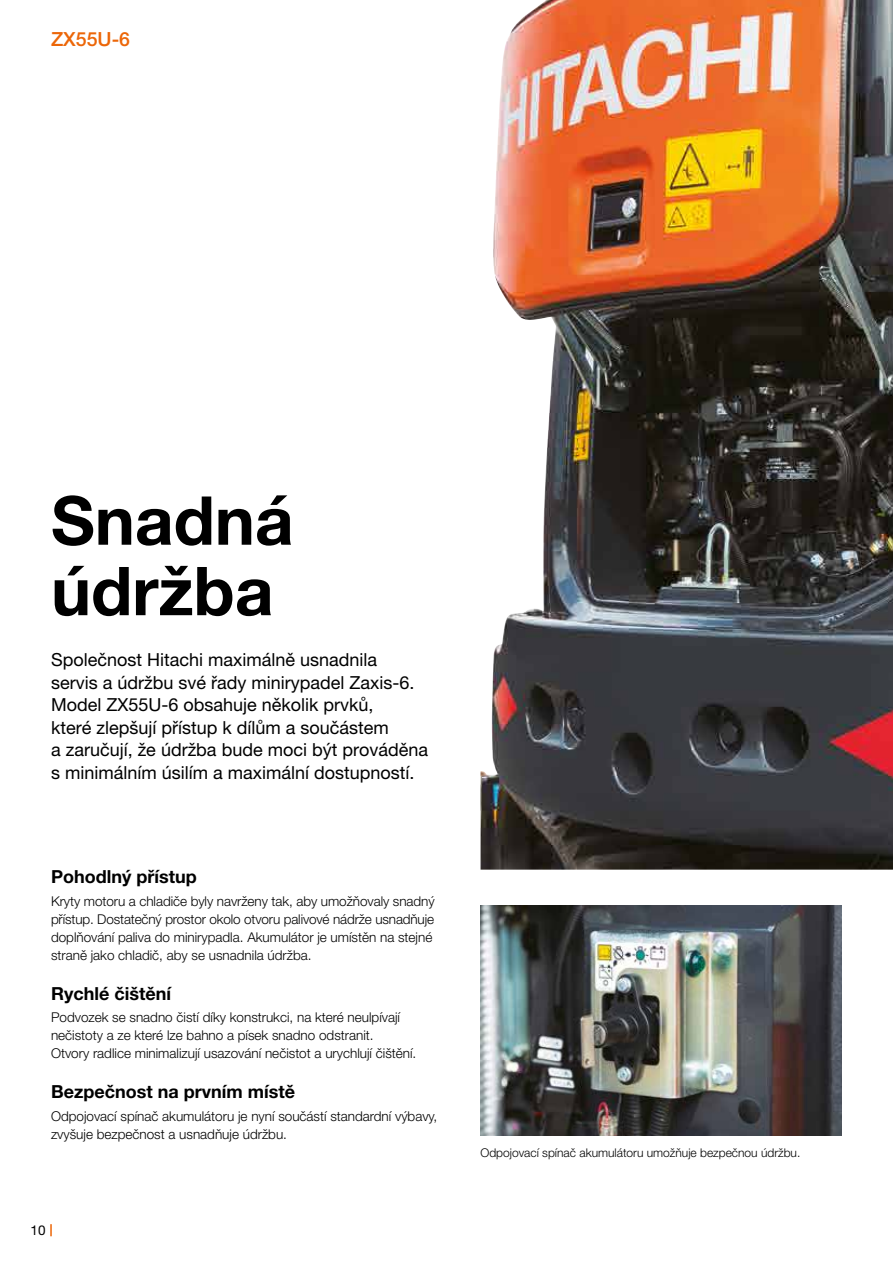
<style>
.page{position:relative;width:893px;height:1263px;background:#fff}
.page>*{position:absolute;margin:0;border:0;box-sizing:border-box;transform-origin:0 0}
.t1{font:700 67.5px/70.5px "Helvetica Neue LT Pro";color:#000}
.t2{font:500 19.5px "Helvetica Neue LT Pro";color:#ec6608}
.t3{font:18px/22.5px "Helvetica Neue LT Pro";color:#000}
.t4{font:700 18px "Helvetica Neue LT Pro";color:#000}
.t5{font:300 13.5px/18px "Helvetica Neue LT Pro";color:#000}
.t6{font:13.5px "Helvetica Neue LT Pro";color:#000}
.t7{font:300 12px "Helvetica Neue LT Pro";color:#000}
</style>
<div class="page">
<svg style="left:50px;top:1224px;width:2px;height:12px"></svg>
<img style="left:480px;top:0;width:413px;height:870px">
<img style="left:480px;top:906px;width:362px;height:229px">
<h2 class="t2" style="left:51px;top:27px;width:81px">ZX55U-6</h2>
<h1 class="t1" style="left:51px;top:484px;width:244px">Snadná údržba</h1>
<p class="t3" style="left:51px;top:648px;width:379px">Společnost Hitachi maximálně usnadnila servis a údržbu své řady minirypadel Zaxis-6.<br>Model ZX55U-6 obsahuje několik prvků,<br>které zlepšují přístup k dílům a součástem<br>a zaručují, že údržba bude moci být prováděna s minimálním úsilím a maximální dostupností.</p>
<h3 class="t4" style="left:51px;top:866px;width:147px">Pohodlný přístup</h3>
<p class="t5" style="left:51px;top:892px;width:385px">Kryty motoru a chladiče byly navrženy tak, aby umožňovaly snadný přístup. Dostatečný prostor okolo otvoru palivové nádrže usnadňuje doplňování paliva do minirypadla. Akumulátor je umístěn na stejné straně jako chladič, aby se usnadnila údržba.</p>
<h3 class="t4" style="left:51px;top:982px;width:121px">Rychlé čištění</h3>
<p class="t5" style="left:51px;top:1008px;width:367px">Podvozek se snadno čistí díky konstrukci, na které neulpívají nečistoty a ze které lze bahno a písek snadno odstranit.<br>Otvory radlice minimalizují usazování nečistot a urychlují čištění.</p>
<h3 class="t4" style="left:51px;top:1081px;width:245px">Bezpečnost na prvním místě</h3>
<p class="t5" style="left:51px;top:1107px;width:388px">Odpojovací spínač akumulátoru je nyní součástí standardní výbavy, zvyšuje bezpečnost a usnadňuje údržbu.</p>
<p class="t6" style="left:31px;top:1222px;width:17px">10</p>
<p class="t7" style="left:480px;top:1145px;width:321px">Odpojovací spínač akumulátoru umožňuje bezpečnou údržbu.</p>
</div>
